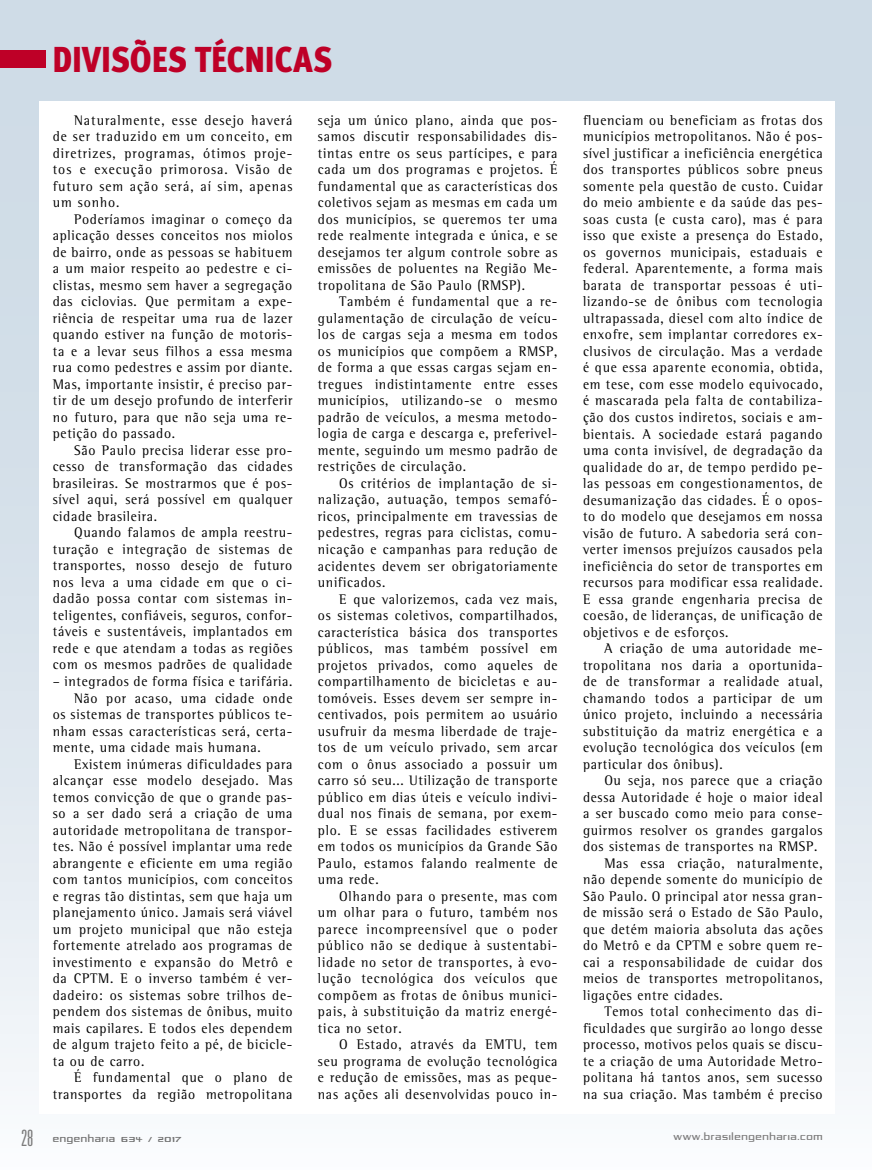
<style>
.page{position:relative;width:872px;height:1170px;background:#fff}
.page>*{position:absolute;margin:0;border:0;box-sizing:border-box;transform-origin:0 0}
.t1{font:900 36px "Meta Cond";color:#be0027}
.t2{font:300 ultra-condensed 22.5px "Univers";color:#7c7c7c}
.t3{font:14.25px/16.5px "Rotis Semi Serif";letter-spacing:.05em;color:#000;text-align:justify;scale:.96 1}
.t4{font:9px "Republika IV Exp";letter-spacing:.08em;color:#7c7c7c;scale:.85 1}
.t5{font:9px "Republika IV Exp";letter-spacing:.08em;color:#6f6f6f;scale:.85 1}
</style>
<div class="page">
<div style="left:0;top:0;width:872px;height:1169px;background:linear-gradient(to bottom,#c7d6e2,#f2f5f9)"></div>
<div style="left:0;top:50px;width:45px;height:17px;background:#be0027"></div>
<div style="left:39px;top:101px;width:796px;height:1012px;background:#fff"></div>
<h1 class="t1" style="left:52px;top:38px;width:282px">DIVISÕES TÉCNICAS</h1>
<p class="t3" style="left:53px;top:111px;width:251px;text-indent:21px">Naturalmente, esse desejo haverá de ser traduzido em um conceito, em diretrizes, programas, ótimos proje&shy;tos e execução primorosa. Visão de futuro sem ação será, aí sim, apenas um sonho.</p>
<p class="t3" style="left:53px;top:210px;width:251px;text-indent:21px">Poderíamos imaginar o começo da aplicação desses conceitos nos miolos de bairro, onde as pessoas se habituem a um maior respeito ao pedestre e ci&shy;clistas, mesmo sem haver a segregação das ciclovias. Que permitam a expe&shy;riência de respeitar uma rua de lazer quando estiver na função de motoris&shy;ta e a levar seus filhos a essa mesma rua como pedestres e assim por diante.<br>Mas, importante insistir, é preciso par&shy;tir de um desejo profundo de interferir no futuro, para que não seja uma re&shy;petição do passado.</p>
<p class="t3" style="left:53px;top:441px;width:251px;text-indent:21px">São Paulo precisa liderar esse pro&shy;cesso de transformação das cidades brasileiras. Se mostrarmos que é pos&shy;sível aqui, será possível em qualquer cidade brasileira.</p>
<p class="t3" style="left:53px;top:524px;width:251px;text-indent:21px">Quando falamos de ampla reestru&shy;turação e integração de sistemas de transportes, nosso desejo de futuro nos leva a uma cidade em que o ci&shy;dadão possa contar com sistemas in&shy;teligentes, confiáveis, seguros, confor&shy;táveis e sustentáveis, implantados em rede e que atendam a todas as regiões com os mesmos padrões de qualidade</p>
<p class="t3" style="left:53px;top:673px;width:251px">– integrados de forma física e tarifária.</p>
<p class="t3" style="left:74px;top:689px;width:229px">Não por acaso, uma cidade onde</p>
<p class="t3" style="left:53px;top:706px;width:251px">os sistemas de transportes públicos te-</p>
<p class="t3" style="left:53px;top:722px;width:251px">nham essas características será, certa-</p>
<p class="t3" style="left:53px;top:739px;width:218px">mente, uma cidade mais humana.</p>
<p class="t3" style="left:74px;top:755px;width:229px">Existem inúmeras dificuldades para</p>
<p class="t3" style="left:53px;top:772px;width:251px">alcançar esse modelo desejado. Mas</p>
<p class="t3" style="left:53px;top:788px;width:251px">temos convicção de que o grande pas-</p>
<p class="t3" style="left:53px;top:805px;width:251px">so a ser dado será a criação de uma</p>
<p class="t3" style="left:53px;top:821px;width:251px">autoridade metropolitana de transpor-</p>
<p class="t3" style="left:53px;top:838px;width:251px">tes. Não é possível implantar uma rede</p>
<p class="t3" style="left:53px;top:854px;width:251px">abrangente e eficiente em uma região</p>
<p class="t3" style="left:53px;top:871px;width:251px">com tantos municípios, com conceitos</p>
<p class="t3" style="left:53px;top:887px;width:251px">e regras tão distintas, sem que haja um</p>
<p class="t3" style="left:53px;top:904px;width:251px">planejamento único. Jamais será viável</p>
<p class="t3" style="left:53px;top:920px;width:251px">um projeto municipal que não esteja</p>
<p class="t3" style="left:53px;top:937px;width:251px">fortemente atrelado aos programas de</p>
<p class="t3" style="left:53px;top:953px;width:251px">investimento e expansão do Metrô e</p>
<p class="t3" style="left:53px;top:970px;width:251px">da CPTM. E o inverso também é ver-</p>
<p class="t3" style="left:53px;top:986px;width:251px">dadeiro: os sistemas sobre trilhos de-</p>
<p class="t3" style="left:53px;top:1003px;width:251px">pendem dos sistemas de ônibus, muito</p>
<p class="t3" style="left:53px;top:1019px;width:251px">mais capilares. E todos eles dependem</p>
<p class="t3" style="left:53px;top:1036px;width:251px">de algum trajeto feito a pé, de bicicle-</p>
<p class="t3" style="left:53px;top:1052px;width:97px">ta ou de carro.</p>
<p class="t3" style="left:74px;top:1069px;width:229px">É fundamental que o plano de</p>
<p class="t3" style="left:53px;top:1085px;width:251px">transportes da região metropolitana</p>
<p class="t3" style="left:318px;top:112px;width:251px">seja um único plano, ainda que pos&shy;samos discutir responsabilidades dis&shy;tintas entre os seus partícipes, e para cada um dos programas e projetos. É fundamental que as características dos coletivos sejam as mesmas em cada um dos municípios, se queremos ter uma rede realmente integrada e única, e se desejamos ter algum controle sobre as emissões de poluentes na Região Me&shy;tropolitana de São Paulo (RMSP).</p>
<p class="t3" style="left:318px;top:293px;width:251px;text-indent:21px">Também é fundamental que a re&shy;gulamentação de circulação de veícu&shy;los de cargas seja a mesma em todos os municípios que compõem a RMSP, de forma a que essas cargas sejam en&shy;tregues indistintamente entre esses municípios, utilizando-se o mesmo padrão de veículos, a mesma metodo&shy;logia de carga e descarga e, preferivel&shy;mente, seguindo um mesmo padrão de restrições de circulação.</p>
<p class="t3" style="left:318px;top:475px;width:251px;text-indent:21px">Os critérios de implantação de si&shy;nalização, autuação, tempos semafó&shy;ricos, principalmente em travessias de pedestres, regras para ciclistas, comu&shy;nicação e campanhas para redução de acidentes devem ser obrigatoriamente unificados.</p>
<p class="t3" style="left:318px;top:590px;width:251px;text-indent:21px">E que valorizemos, cada vez mais, os sistemas coletivos, compartilhados, característica básica dos transportes públicos, mas também possível em projetos privados, como aqueles de compartilhamento de bicicletas e au&shy;tomóveis. Esses devem ser sempre in&shy;centivados, pois permitem ao usuário usufruir da mesma liberdade de traje&shy;tos de um veículo privado, sem arcar com o ônus associado a possuir um carro só seu... Utilização de transporte público em dias úteis e veículo indivi&shy;dual nos finais de semana, por exem&shy;plo. E se essas facilidades estiverem em todos os municípios da Grande São Paulo, estamos falando realmente de uma rede.</p>
<p class="t3" style="left:318px;top:887px;width:251px;text-indent:21px">Olhando para o presente, mas com um olhar para o futuro, também nos parece incompreensível que o poder público não se dedique à sustentabi&shy;lidade no setor de transportes, à evo&shy;lução tecnológica dos veículos que compõem as frotas de ônibus munici&shy;pais, à substituição da matriz energé&shy;tica no setor.</p>
<p class="t3" style="left:318px;top:1036px;width:251px;text-indent:21px">O Estado, através da EMTU, tem seu programa de evolução tecnológica e redução de emissões, mas as peque&shy;nas ações ali desenvolvidas pouco in-</p>
<p class="t3" style="left:583px;top:112px;width:251px">fluenciam ou beneficiam as frotas dos municípios metropolitanos. Não é pos&shy;sível justificar a ineficiência energética dos transportes públicos sobre pneus somente pela questão de custo. Cuidar do meio ambiente e da saúde das pes&shy;soas custa (e custa caro), mas é para isso que existe a presença do Estado, os governos municipais, estaduais e federal. Aparentemente, a forma mais barata de transportar pessoas é uti&shy;lizando-se de ônibus com tecnologia ultrapassada, diesel com alto índice de enxofre, sem implantar corredores ex&shy;clusivos de circulação. Mas a verdade é que essa aparente economia, obtida, em tese, com esse modelo equivocado, é mascarada pela falta de contabiliza&shy;ção dos custos indiretos, sociais e am&shy;bientais. A sociedade estará pagando uma conta invisível, de degradação da qualidade do ar, de tempo perdido pe&shy;las pessoas em congestionamentos, de desumanização das cidades. É o opos&shy;to do modelo que desejamos em nossa visão de futuro. A sabedoria será con&shy;verter imensos prejuízos causados pela ineficiência do setor de transportes em recursos para modificar essa realidade.<br>E essa grande engenharia precisa de coesão, de lideranças, de unificação de objetivos e de esforços.</p>
<p class="t3" style="left:583px;top:640px;width:251px;text-indent:21px">A criação de uma autoridade me&shy;tropolitana nos daria a oportunida&shy;de de transformar a realidade atual, chamando todos a participar de um único projeto, incluindo a necessária substituição da matriz energética e a evolução tecnológica dos veículos (em particular dos ônibus).</p>
<p class="t3" style="left:604px;top:772px;width:229px">Ou seja, nos parece que a criação</p>
<p class="t3" style="left:583px;top:788px;width:251px">dessa Autoridade é hoje o maior ideal</p>
<p class="t3" style="left:583px;top:805px;width:251px">a ser buscado como meio para conse-</p>
<p class="t3" style="left:583px;top:821px;width:251px">guirmos resolver os grandes gargalos</p>
<p class="t3" style="left:583px;top:838px;width:246px">dos sistemas de transportes na RMSP.</p>
<p class="t3" style="left:604px;top:854px;width:229px">Mas essa criação, naturalmente,</p>
<p class="t3" style="left:583px;top:871px;width:251px">não depende somente do município de</p>
<p class="t3" style="left:583px;top:887px;width:251px">São Paulo. O principal ator nessa gran-</p>
<p class="t3" style="left:583px;top:904px;width:251px">de missão será o Estado de São Paulo,</p>
<p class="t3" style="left:583px;top:920px;width:251px">que detém maioria absoluta das ações</p>
<p class="t3" style="left:583px;top:937px;width:251px">do Metrô e da CPTM e sobre quem re-</p>
<p class="t3" style="left:583px;top:953px;width:251px">cai a responsabilidade de cuidar dos</p>
<p class="t3" style="left:583px;top:970px;width:251px">meios de transportes metropolitanos,</p>
<p class="t3" style="left:583px;top:986px;width:147px">ligações entre cidades.</p>
<p class="t3" style="left:604px;top:1003px;width:229px">Temos total conhecimento das di-</p>
<p class="t3" style="left:583px;top:1019px;width:251px">ficuldades que surgirão ao longo desse</p>
<p class="t3" style="left:583px;top:1036px;width:251px">processo, motivos pelos quais se discu-</p>
<p class="t3" style="left:583px;top:1052px;width:251px">te a criação de uma Autoridade Metro-</p>
<p class="t3" style="left:583px;top:1069px;width:251px">politana há tantos anos, sem sucesso</p>
<p class="t3" style="left:583px;top:1085px;width:251px">na sua criação. Mas também é preciso</p>
<h2 class="t2" style="left:21px;top:1126px;width:14px">28</h2>
<p class="t5" style="left:53px;top:1133px;width:152px">ENGENHARIA 634 / 2017</p>
<p class="t4" style="left:672px;top:1133px;width:177px">www.brasilengenharia.com</p>
<p class="t4" style="left:673px;top:1132px;width:177px">WWW.BRASILENGENHARIA.COM</p>
<p class="t5" style="left:51px;top:1134px;width:152px">engenharia 634 / 2017</p>
</div>
